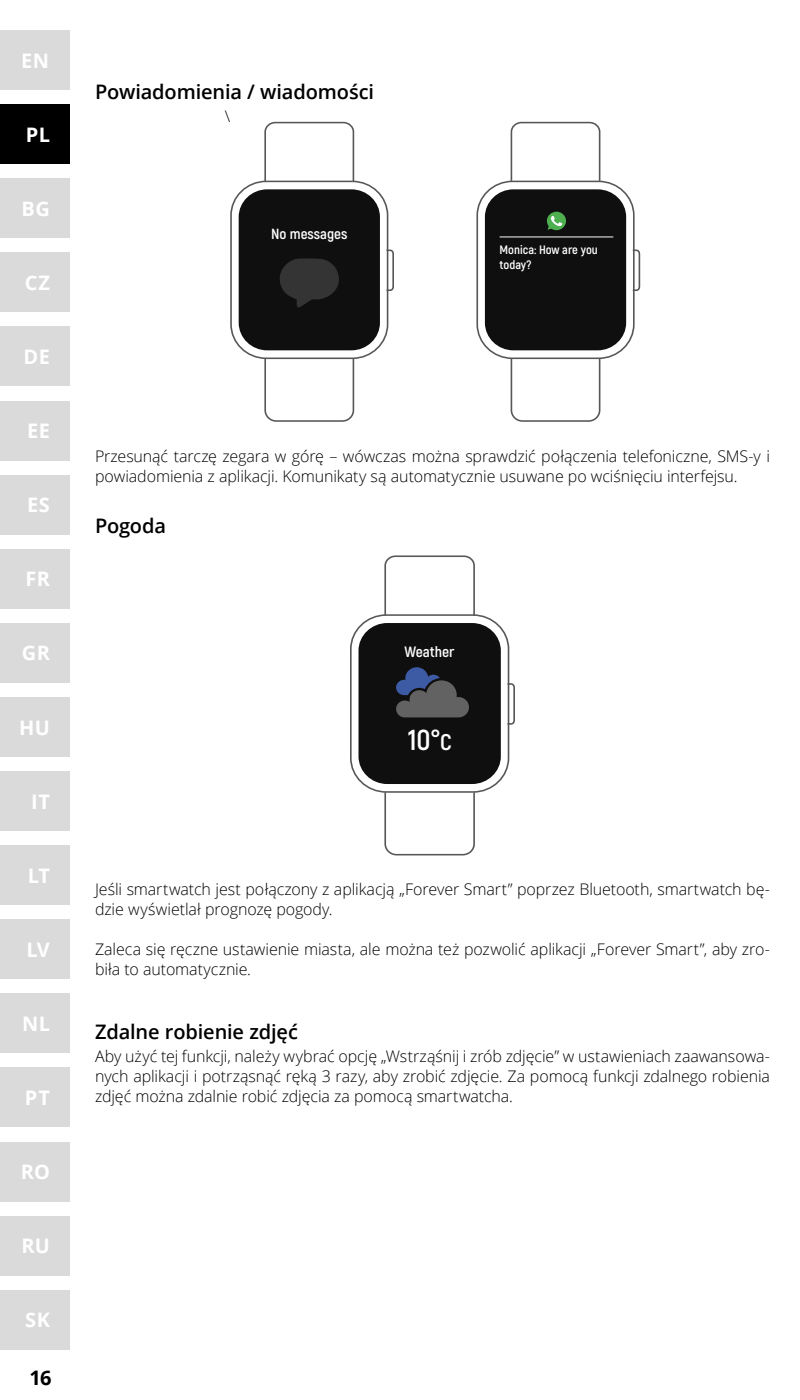
<style>
.page{position:relative;width:800px;height:1400px;background:#fff}
.page>*{position:absolute;margin:0;border:0;box-sizing:border-box;transform-origin:0 0}
.t1{font:700 28.9px "Akrobat";color:#fff;scale:1.04 1}
.t2{font:600 20px "Open Sans";letter-spacing:-.005em;color:#000}
.t3{font:700 20px "Open Sans";letter-spacing:.02em;color:#fff}
.t4{font:700 20px "Open Sans";color:#000}
.t5{font:300 16px/20px "Open Sans";letter-spacing:-.005em;color:#000}
.t6{font:700 15.1px "Akrobat";color:#fff;scale:1.04 1}
.t7{font:700 14.7px "Akrobat";color:#fff}
.t8{font:700 12.3px/14.7px "Akrobat";color:#fff}
.s1{font-size:22.6px}
</style>
<div class="page">
<svg style="left:388px;top:249px;width:6px;height:43px"></svg>
<div style="left:230px;top:181px;width:158px;height:178px;border:2px solid #575757;border-radius:35px"></div>
<svg style="left:264px;top:357px;width:91px;height:65px"></svg>
<svg style="left:264px;top:122px;width:91px;height:62px"></svg>
<div style="left:239px;top:189px;width:141px;height:161px;background:#0f0f0f;border-radius:28px"></div>
<svg style="left:635px;top:249px;width:5px;height:42px"></svg>
<div style="left:476px;top:181px;width:159px;height:178px;border:2px solid #575757;border-radius:35px"></div>
<svg style="left:510px;top:357px;width:91px;height:65px"></svg>
<svg style="left:510px;top:122px;width:91px;height:62px"></svg>
<div style="left:485px;top:189px;width:141px;height:161px;background:#0f0f0f;border-radius:28px"></div>
<svg style="left:279px;top:258px;width:60px;height:50px"></svg>
<hr style="left:500px;top:237px;width:113px;height:1px;background:#fff">
<svg style="left:547px;top:212px;width:19px;height:18px"></svg>
<svg style="left:509px;top:682px;width:6px;height:43px"></svg>
<div style="left:350px;top:614px;width:159px;height:179px;border:2px solid #575757;border-radius:35px"></div>
<svg style="left:384px;top:791px;width:92px;height:64px"></svg>
<svg style="left:384px;top:555px;width:92px;height:62px"></svg>
<div style="left:359px;top:623px;width:142px;height:161px;background:#0f0f0f;border-radius:28px"></div>
<svg style="left:396px;top:667px;width:73px;height:50px"></svg>
<div style="left:0;top:326px;width:70px;height:60px;background:#dadada"></div>
<div style="left:0;top:549px;width:70px;height:60px;background:#dadada"></div>
<div style="left:0;top:771px;width:70px;height:60px;background:#dadada"></div>
<div style="left:0;top:401px;width:70px;height:60px;background:#dadada"></div>
<div style="left:0;top:623px;width:70px;height:60px;background:#dadada"></div>
<div style="left:0;top:475px;width:70px;height:60px;background:#dadada"></div>
<div style="left:0;top:104px;width:70px;height:60px;background:#000"></div>
<div style="left:0;top:252px;width:70px;height:60px;background:#dadada"></div>
<div style="left:0;top:1290px;width:70px;height:60px;background:#dadada"></div>
<div style="left:0;top:1216px;width:70px;height:60px;background:#dadada"></div>
<div style="left:0;top:845px;width:70px;height:60px;background:#dadada"></div>
<div style="left:0;top:178px;width:70px;height:60px;background:#dadada"></div>
<div style="left:0;top:1142px;width:70px;height:60px;background:#dadada"></div>
<div style="left:0;top:1067px;width:70px;height:60px;background:#dadada"></div>
<div style="left:0;top:697px;width:70px;height:60px;background:#dadada"></div>
<div style="left:0;top:919px;width:70px;height:60px;background:#dadada"></div>
<div style="left:0;top:30px;width:69px;height:60px;background:#dadada"></div>
<div style="left:0;top:993px;width:70px;height:60px;background:#dadada"></div>
<p class="t3" style="left:21px;top:46px;width:29px">EN</p>
<p class="t3" style="left:26px;top:120px;width:26px">PL</p>
<p class="t3" style="left:22px;top:194px;width:30px">BG</p>
<p class="t3" style="left:25px;top:269px;width:27px">CZ</p>
<p class="t3" style="left:24px;top:343px;width:28px">DE</p>
<p class="t3" style="left:27px;top:417px;width:24px">EE</p>
<p class="t3" style="left:27px;top:491px;width:24px">ES</p>
<p class="t3" style="left:26px;top:565px;width:26px">FR</p>
<p class="t3" style="left:22px;top:639px;width:30px">GR</p>
<p class="t3" style="left:19px;top:713px;width:32px">HU</p>
<p class="t3" style="left:31px;top:787px;width:20px">IT</p>
<p class="t3" style="left:28px;top:861px;width:24px">LT</p>
<p class="t3" style="left:26px;top:936px;width:25px">LV</p>
<p class="t3" style="left:22px;top:1010px;width:29px">NL</p>
<p class="t3" style="left:25px;top:1084px;width:26px">PT</p>
<p class="t3" style="left:21px;top:1158px;width:31px">RO</p>
<p class="t3" style="left:21px;top:1232px;width:30px">RU</p>
<p class="t3" style="left:25px;top:1306px;width:26px">SK</p>
<p class="t4" style="left:29px;top:1364px;width:24px">16</p>
<p class="t2" style="left:95px;top:78px;width:281px">Powiadomienia / wiadomości</p>
<p class="t5" style="left:225px;top:106px;width:7px">\</p>
<p class="t7" style="left:271px;top:224px;width:78px">No messages</p>
<p class="t8" style="left:500px;top:243px;width:100px">Monica: How are you today?</p>
<p class="t5" style="left:95px;top:446px;width:676px">Przesunąć tarczę zegara w górę – wówczas można sprawdzić połączenia telefoniczne, SMS-y i powiadomienia z aplikacji. Komunikaty są automatycznie usuwane po wciśnięciu interfejsu.</p>
<p class="t2" style="left:95px;top:512px;width:73px">Pogoda</p>
<p class="t6" style="left:404px;top:642px;width:50px">Weather</p>
<h1 class="t1" style="left:408px;top:722px;width:44px">10°<span class="s1">C</span></h1>
<p class="t5" style="left:95px;top:879px;width:677px">Jeśli smartwatch jest połączony z aplikacją „Forever Smart” poprzez Bluetooth, smartwatch bę&shy;dzie wyświetlał prognozę pogody.</p>
<p class="t5" style="left:95px;top:939px;width:677px">Zaleca się ręczne ustawienie miasta, ale można też pozwolić aplikacji „Forever Smart”, aby zro&shy;biła to automatycznie.</p>
<p class="t2" style="left:95px;top:1018px;width:205px">Zdalne robienie zdjęć</p>
<p class="t5" style="left:95px;top:1046px;width:677px;text-align:justify">Aby użyć tej funkcji, należy wybrać opcję „Wstrząśnij i zrób zdjęcie” w ustawieniach zaawansowa&shy;nych aplikacji i potrząsnąć ręką 3 razy, aby zrobić zdjęcie. Za pomocą funkcji zdalnego robienia zdjęć można zdalnie robić zdjęcia za pomocą smartwatcha.</p>
</div>
